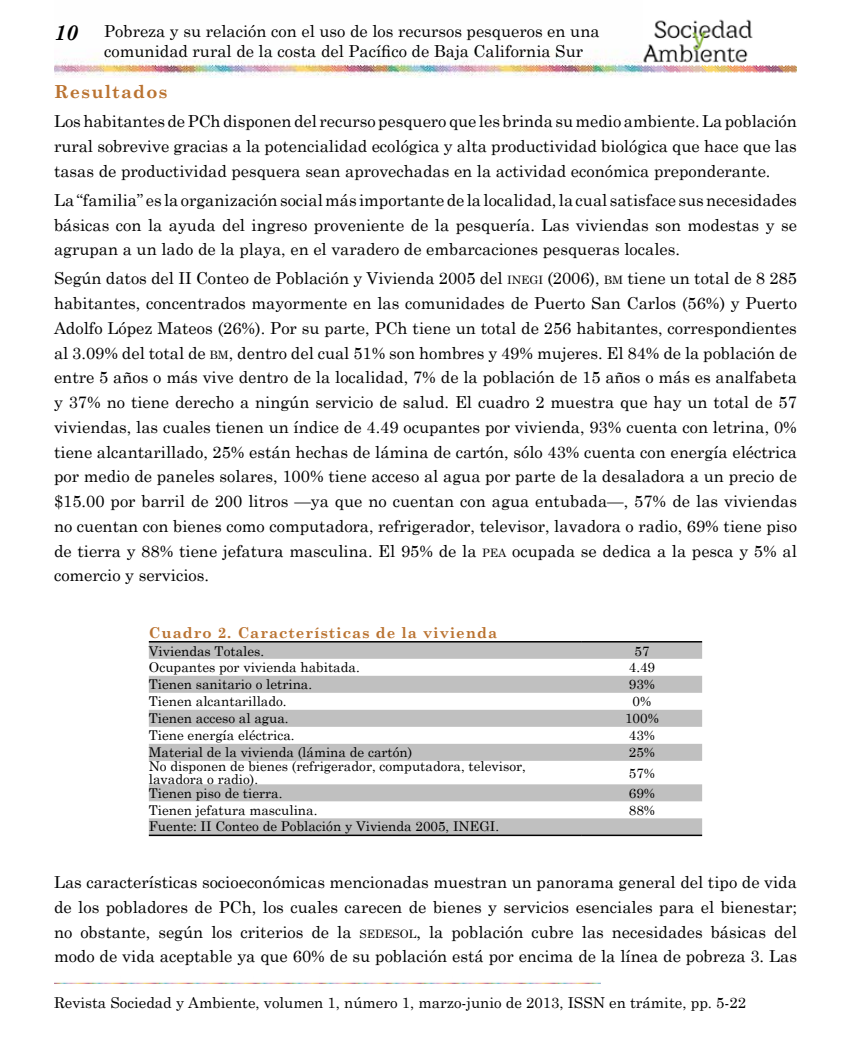
<style>
.page{position:relative;width:851px;height:1063px;background:#fff}
.page>*{position:absolute;margin:0;border:0;box-sizing:border-box;transform-origin:0 0}
.t1{font:italic 700 21px "Century Schoolbook";color:#000}
.t2{font:700 18px "Century Schoolbook";letter-spacing:.06em;color:#ba7331}
.t3{font:16.5px/24.8px "Century Schoolbook";color:#000;text-align:justify}
.t4{font:15px "Century Schoolbook";color:#000}
.t5{font:700 15px "Century Schoolbook";letter-spacing:.06em;color:#ba7331}
.t6{font:13.5px/13.5px "Century Schoolbook";color:#000}
.s1{font-size:11.55px}
</style>
<div class="page">
<img style="left:54px;top:58px;width:106px;height:20px">
<img style="left:642px;top:19px;width:154px;height:54px">
<img style="left:160px;top:50px;width:482px;height:28px">
<img style="left:54px;top:982px;width:67px;height:2px">
<img style="left:121px;top:982px;width:66px;height:2px">
<img style="left:187px;top:982px;width:67px;height:2px">
<img style="left:254px;top:982px;width:66px;height:2px">
<img style="left:320px;top:982px;width:66px;height:2px">
<img style="left:386px;top:982px;width:67px;height:2px">
<img style="left:453px;top:982px;width:66px;height:2px">
<img style="left:519px;top:982px;width:81px;height:2px">
<svg style="left:149px;top:643px;width:553px;height:192px"></svg>
<hr style="left:149px;top:835px;width:432px;height:1px;background:#000">
<hr style="left:581px;top:835px;width:121px;height:1px;background:#000">
<hr style="left:149px;top:641px;width:432px;height:2px;background:#000">
<hr style="left:581px;top:641px;width:121px;height:2px;background:#000">
<svg style="left:148px;top:641px;width:353px;height:19px;background:#b4b4b4"></svg>
<p class="t1" style="left:54px;top:20px;width:26px">10</p>
<p class="t3" style="left:104px;top:21px;width:497px;line-height:19.8px">Pobreza y su relación con el uso de los recursos pesqueros en una comunidad rural de la costa del Pacífico de Baja California Sur</p>
<p class="t2" style="left:54px;top:81px;width:115px">Resultados</p>
<p class="t3" style="left:54px;top:109px;width:744px">Los habitantes de PCh disponen del recurso pesquero que les brinda su medio ambiente. La población rural sobrevive gracias a la potencialidad ecológica y alta productividad biológica que hace que las tasas de productividad pesquera sean aprovechadas en la actividad económica preponderante.</p>
<p class="t3" style="left:54px;top:187px;width:744px">La “familia” es la organización social más importante de la localidad, la cual satisface sus necesidades básicas con la ayuda del ingreso proveniente de la pesquería. Las viviendas son modestas y se agrupan a un lado de la playa, en el varadero de embarcaciones pesqueras locales.</p>
<p class="t3" style="left:54px;top:266px;width:744px">Según datos del II Conteo de Población y Vivienda 2005 del <span class="s1">INEGI</span> (2006), <span class="s1">BM</span> tiene un total de 8 285 habitantes, concentrados mayormente en las comunidades de Puerto San Carlos (56%) y Puerto Adolfo López Mateos (26%). Por su parte, PCh tiene un total de 256 habitantes, correspondientes al 3.09% del total de <span class="s1">BM</span>, dentro del cual 51% son hombres y 49% mujeres. El 84% de la población de entre 5 años o más vive dentro de la localidad, 7% de la población de 15 años o más es analfabeta y 37% no tiene derecho a ningún servicio de salud. El cuadro 2 muestra que hay un total de 57 viviendas, las cuales tienen un índice de 4.49 ocupantes por vivienda, 93% cuenta con letrina, 0% tiene alcantarillado, 25% están hechas de lámina de cartón, sólo 43% cuenta con energía eléctrica por medio de paneles solares, 100% tiene acceso al agua por parte de la desaladora a un precio de $15.00 por barril de 200 litros —ya que no cuentan con agua entubada—, 57% de las viviendas no cuentan con bienes como computadora, refrigerador, televisor, lavadora o radio, 69% tiene piso de tierra y 88% tiene jefatura masculina. El 95% de la <span class="s1">PEA</span> ocupada se dedica a la pesca y 5% al comercio y servicios.</p>
<p class="t5" style="left:149px;top:624px;width:350px">Cuadro 2. Características de la vivienda</p>
<p class="t6" style="left:149px;top:644px;width:117px">Viviendas Totales.</p>
<p class="t6" style="left:634px;top:644px;width:17px">57</p>
<p class="t6" style="left:149px;top:660px;width:212px">Ocupantes por vivienda habitada.</p>
<p class="t6" style="left:628px;top:660px;width:28px">4.49</p>
<p class="t6" style="left:149px;top:677px;width:165px">Tienen sanitario o letrina.</p>
<p class="t6" style="left:628px;top:677px;width:28px">93%</p>
<p class="t6" style="left:149px;top:694px;width:139px">Tienen alcantarillado.</p>
<p class="t6" style="left:632px;top:694px;width:20px">0%</p>
<p class="t6" style="left:149px;top:711px;width:141px">Tienen acceso al agua.</p>
<p class="t6" style="left:625px;top:711px;width:35px">100%</p>
<p class="t6" style="left:149px;top:728px;width:147px">Tiene energía eléctrica.</p>
<p class="t6" style="left:628px;top:728px;width:28px">43%</p>
<p class="t6" style="left:149px;top:745px;width:265px">Material de la vivienda (lámina de cartón)</p>
<p class="t6" style="left:628px;top:745px;width:28px">25%</p>
<p class="t6" style="left:149px;top:759px;width:378px">No disponen de bienes (refrigerador, computadora, televisor, lavadora o radio).</p>
<p class="t6" style="left:628px;top:766px;width:28px">57%</p>
<p class="t6" style="left:149px;top:786px;width:135px">Tienen piso de tierra.</p>
<p class="t6" style="left:628px;top:786px;width:28px">69%</p>
<p class="t6" style="left:149px;top:803px;width:170px">Tienen jefatura masculina.</p>
<p class="t6" style="left:628px;top:803px;width:28px">88%</p>
<p class="t6" style="left:149px;top:820px;width:352px">Fuente: II Conteo de Población y Vivienda 2005, INEGI.</p>
<p class="t3" style="left:54px;top:869px;width:744px">Las características socioeconómicas mencionadas muestran un panorama general del tipo de vida de los pobladores de PCh, los cuales carecen de bienes y servicios esenciales para el bienestar; no obstante, según los criterios de la <span class="s1">SEDESOL</span>, la población cubre las necesidades básicas del modo de vida aceptable ya que 60% de su población está por encima de la línea de pobreza 3. Las</p>
<p class="t4" style="left:54px;top:993px;width:693px">Revista Sociedad y Ambiente, volumen 1, número 1, marzo-junio de 2013, ISSN en trámite, pp. 5-22</p>
</div>
